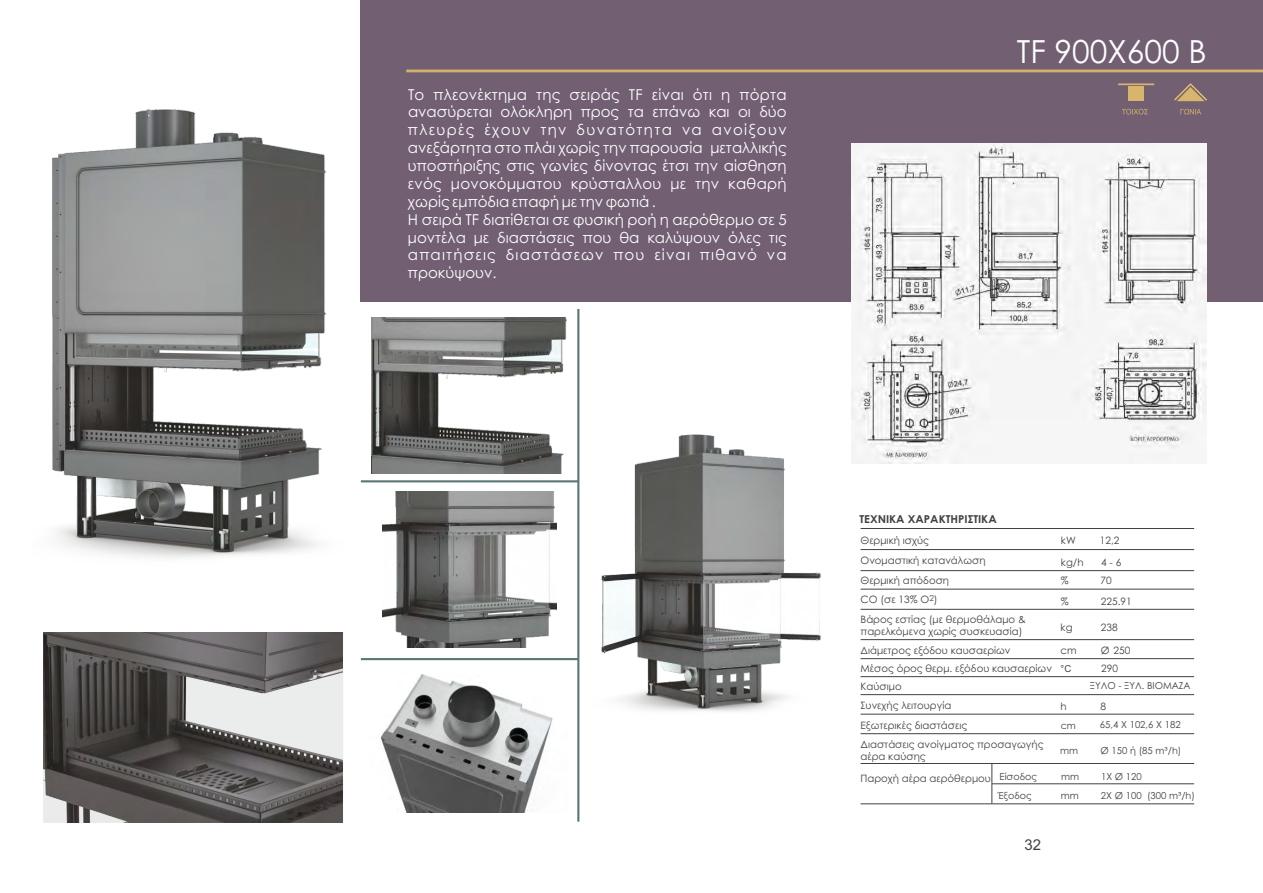
<style>
.page{position:relative;width:1263px;height:893px;background:#fff}
.page>*{position:absolute;margin:0;border:0;box-sizing:border-box;transform-origin:0 0}
.t1{font:31.8px "Century Gothic";color:#fefefe}
.t2{font:15px/17.9px "Century Gothic";color:#fefefe}
.t3{font:15px "Arial";color:#434242}
.t4{font:700 10.95px "Century Gothic";color:#434242;scale:1.04 1}
.t5{font:10.2px/19.8px "Century Gothic";color:#434242}
.t6{font:9.6px "Century Gothic";color:#434242}
.t7{font:9.6px "Arial";color:#434242}
</style>
<div class="page">
<img style="left:601px;top:434px;width:220px;height:278px">
<img style="left:382px;top:492px;width:175px;height:156px">
<img style="left:371px;top:318px;width:196px;height:156px">
<img style="left:380px;top:673px;width:173px;height:139px">
<img style="left:43px;top:632px;width:300px;height:190px">
<div style="left:360px;top:0;width:903px;height:302px;background:#726072"></div>
<hr style="left:406px;top:70px;width:857px;height:2px;background:#d7b56d">
<div style="left:1129px;top:86px;width:15px;height:15px;background:#d7b56d"></div>
<hr style="left:1118px;top:84px;width:36px;height:1px;background:#d7b56d">
<svg style="left:1174px;top:83px;width:33px;height:18px"></svg>
<svg style="left:1122px;top:109px;width:26px;height:5px"></svg>
<svg style="left:1180px;top:109px;width:21px;height:5px"></svg>
<img style="left:52px;top:109px;width:274px;height:449px">
<hr style="left:860px;top:549px;width:334px;height:1px;background:#434242">
<hr style="left:860px;top:570px;width:334px;height:1px;background:#434242">
<hr style="left:860px;top:589px;width:334px;height:1px;background:#434242">
<hr style="left:860px;top:609px;width:334px;height:1px;background:#434242">
<hr style="left:860px;top:639px;width:334px;height:1px;background:#434242">
<hr style="left:860px;top:658px;width:334px;height:1px;background:#434242">
<hr style="left:860px;top:694px;width:334px;height:1px;background:#434242">
<hr style="left:860px;top:676px;width:334px;height:1px;background:#434242">
<hr style="left:860px;top:714px;width:334px;height:1px;background:#434242">
<hr style="left:860px;top:733px;width:334px;height:1px;background:#434242">
<hr style="left:860px;top:763px;width:334px;height:1px;background:#434242">
<hr style="left:992px;top:783px;width:202px;height:1px;background:#434242">
<hr style="left:991px;top:763px;width:1px;height:41px;background:#434242">
<hr style="left:860px;top:803px;width:334px;height:1px;background:#434242">
<hr style="left:860px;top:528px;width:334px;height:1px;background:#434242">
<img style="left:852px;top:143px;width:354px;height:320px">
<hr style="left:577px;top:309px;width:2px;height:513px;background:#5b7674">
<hr style="left:361px;top:480px;width:217px;height:2px;background:#5b7674">
<hr style="left:361px;top:658px;width:217px;height:2px;background:#5b7674">
<p class="t2" style="left:408px;top:87px;width:380px">Το πλεονέκτημα της σειράς TF είναι ότι η πόρτα ανασύρεται ολόκληρη προς τα επάνω και οι δύο πλευρές έχουν την δυνατότητα να ανοίξουν ανεξάρτητα στο πλάι χωρίς την παρουσία μεταλλικής υποστήριξης στις γωνίες δίνοντας έτσι την αίσθηση ενός μονοκόμματου κρύσταλλου με την καθαρή χωρίς εμπόδια επαφή με την φωτιά .<br>Η σειρά TF διατίθεται σε φυσική ροή η αερόθερμο σε 5 μοντέλα με διαστάσεις που θα καλύψουν όλες τις απαιτήσεις διαστάσεων που είναι πιθανό να προκύψουν.</p>
<h1 class="t1" style="left:1017px;top:39px;width:191px">TF 900X600 B</h1>
<p class="t4" style="left:859px;top:515px;width:134px">ΤΕΧΝΙΚΑ ΧΑΡΑΚΤΗΡΙΣΤΙΚΑ</p>
<p class="t5" style="left:860px;top:531px;width:167px">Θερμική ισχύς<br>Ονομαστική κατανάλωση<br>Θερμική απόδοση<br>CO (σε 13% Ο<sup>2</sup>)<br>Βάρος εστίας (με θερμοθάλαμο &amp;</p>
<p class="t5" style="left:860px;top:623px;width:193px;line-height:18.6px">παρελκόμενα χωρίς συσκευασία)<br>Διάμετρος εξόδου καυσαερίων<br>Μέσος όρος θερμ. εξόδου καυσαερίων</p>
<p class="t5" style="left:860px;top:677px;width:185px;line-height:19.4px">Καύσιμο<br>Συνεχής λειτουργία<br>Εξωτερικές διαστάσεις<br>Διαστάσεις ανοίγματος προσαγωγής</p>
<p class="t5" style="left:860px;top:746px;width:132px;line-height:22.4px">αέρα καύσης<br>Παροχή αέρα αερόθερμου</p>
<p class="t5" style="left:1061px;top:531px;width:16px">kW</p>
<p class="t5" style="left:1100px;top:531px;width:21px">12,2</p>
<p class="t5" style="left:1061px;top:555px;width:24px;line-height:17.4px">kg/h %</p>
<p class="t5" style="left:1101px;top:553px;width:22px">4 - 6</p>
<p class="t5" style="left:1100px;top:571px;width:13px">70</p>
<p class="t5" style="left:1061px;top:592px;width:9px">%</p>
<p class="t5" style="left:1101px;top:592px;width:32px">225.91</p>
<p class="t5" style="left:1060px;top:618px;width:13px">kg</p>
<p class="t5" style="left:1101px;top:618px;width:18px">238</p>
<p class="t5" style="left:1060px;top:641px;width:18px">cm</p>
<p class="t5" style="left:1101px;top:641px;width:31px">Ø 250</p>
<p class="t7" style="left:1060px;top:664px;width:12px">°C</p>
<p class="t5" style="left:1101px;top:659px;width:18px">290</p>
<p class="t6" style="left:1090px;top:682px;width:102px">ΞΥΛΟ - ΞΥΛ. ΒΙΟΜΑΖΑ</p>
<p class="t5" style="left:1060px;top:698px;width:8px">h</p>
<p class="t5" style="left:1100px;top:698px;width:7px">8</p>
<p class="t6" style="left:1061px;top:722px;width:17px">cm</p>
<p class="t6" style="left:1060px;top:747px;width:19px">mm</p>
<p class="t6" style="left:1100px;top:747px;width:82px">Ø 150 ή (85 m³/h)</p>
<p class="t6" style="left:1100px;top:721px;width:82px">65,4 X 102,6 X 182</p>
<p class="t6" style="left:999px;top:772px;width:39px">Είσοδος</p>
<p class="t6" style="left:1061px;top:772px;width:19px">mm</p>
<p class="t6" style="left:1101px;top:772px;width:42px">1Χ Ø 120</p>
<p class="t6" style="left:998px;top:792px;width:35px">Έξοδος</p>
<p class="t6" style="left:1061px;top:792px;width:19px">mm</p>
<p class="t6" style="left:1101px;top:792px;width:96px">2Χ Ø 100 (300 m³/h)</p>
<p class="t3" style="left:1024px;top:839px;width:18px">32</p>
</div>
